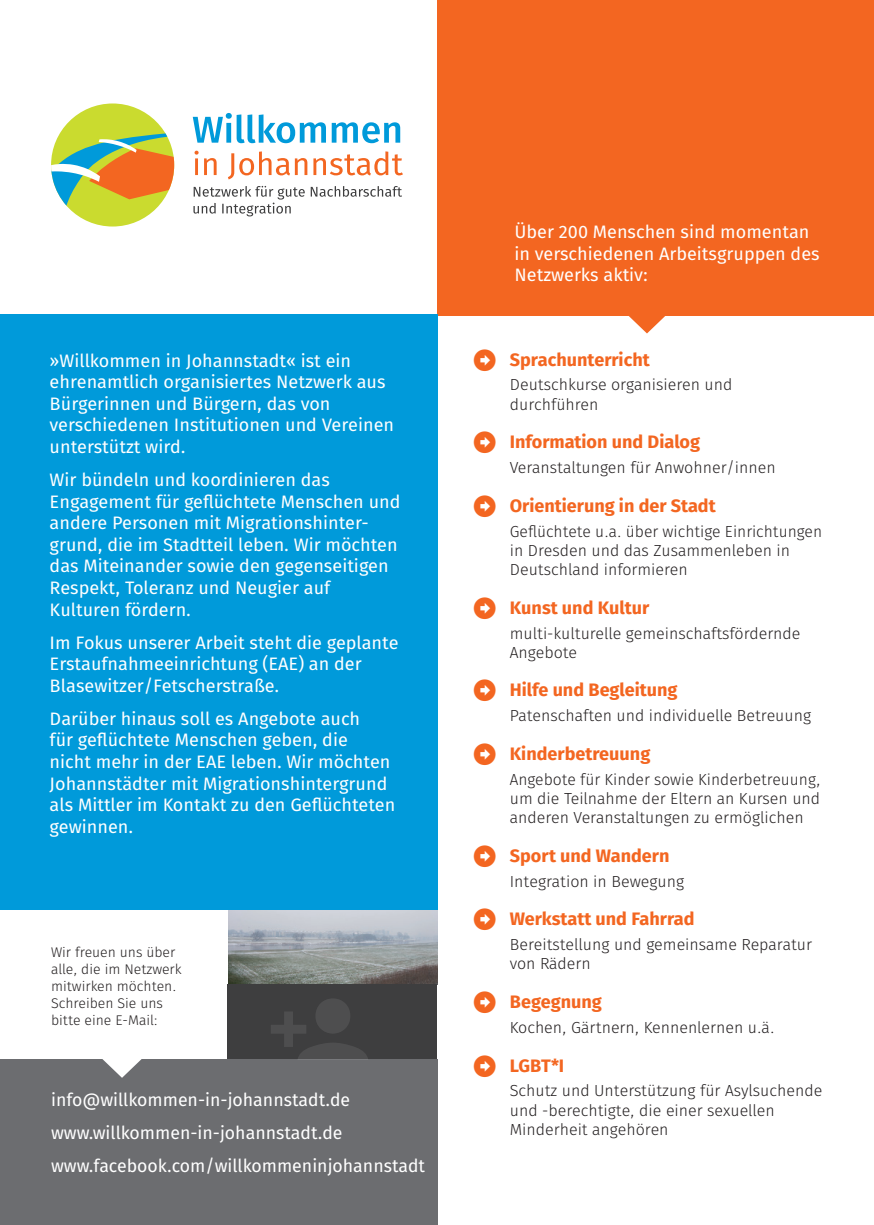
<style>
.page{position:relative;width:874px;height:1225px;background:#fff}
.page>*{position:absolute;margin:0;border:0;box-sizing:border-box;transform-origin:0 0}
.body_weiß{font:18px/21.6px "Fira Sans OT";color:#fff}
.t1{font:700 18px "Fira Sans OT";color:#f36621}
.liste-bu{font:16px/19.2px "Fira Sans OT Light";color:#231f20}
.body_klein{font:14px/16.8px "Fira Sans OT Light";color:#231f20}
</style>
<div class="page">
<img style="left:228px;top:910px;width:209px;height:74px">
<div style="left:437px;top:0;width:436px;height:316px;background:#f36621"></div>
<div style="left:0;top:315px;width:437px;height:595px;background:#009ada"></div>
<div style="left:0;top:1059px;width:437px;height:166px;background:#6c6d70"></div>
<div style="left:227px;top:984px;width:210px;height:75px;background:#3e3e3f"></div>
<svg style="left:271px;top:999px;width:97px;height:60px"></svg>
<svg style="left:629px;top:316px;width:36px;height:17px"></svg>
<div style="left:51px;top:103px;width:123px;height:123px;background:#cadb2f;border-radius:50%"></div>
<svg style="left:51px;top:133px;width:123px;height:73px"></svg>
<svg style="left:193px;top:186px;width:209px;height:30px"></svg>
<svg style="left:194px;top:151px;width:209px;height:28px"></svg>
<svg style="left:193px;top:113px;width:207px;height:30px"></svg>
<svg style="left:102px;top:1059px;width:40px;height:18px"></svg>
<p class="body_weiß" style="left:50px;top:351px;width:346px">»Willkommen in Johannstadt« ist ein ehrenamtlich organisiertes Netzwerk aus Bürgerinnen und Bürgern, das von verschiedenen Institutionen und Vereinen unterstützt wird.</p>
<p class="body_weiß" style="left:50px;top:470px;width:352px">Wir bündeln und koordinieren das Engagement für geflüchtete Menschen und andere Personen mit Migrationshinter&shy;grund, die im Stadtteil leben. Wir möchten das Miteinander sowie den gegenseitigen Respekt, Toleranz und Neugier auf Kulturen fördern.</p>
<p class="body_weiß" style="left:50px;top:633px;width:350px">Im Fokus unserer Arbeit steht die geplante<br>Erstaufnahmeeinrichtung (EAE) an der<br>Blasewitzer/Fetscherstraße.</p>
<p class="body_weiß" style="left:50px;top:709px;width:347px">Darüber hinaus soll es Angebote auch<br>für geflüchtete Menschen geben, die<br>nicht mehr in der EAE leben. Wir möchten Johannstädter mit Migrationshintergrund als Mittler im Kontakt zu den Geflüchteten gewinnen.</p>
<p class="body_klein" style="left:51px;top:945px;width:132px">Wir freuen uns über alle, die im Netzwerk mitwirken möchten.<br>Schreiben Sie uns bitte eine E-Mail:</p>
<p class="body_weiß" style="left:51px;top:1090px;width:300px">info@willkommen-in-johannstadt.de</p>
<p class="body_weiß" style="left:51px;top:1123px;width:293px">www.willkommen-in-johannstadt.de</p>
<p class="body_weiß" style="left:51px;top:1156px;width:375px">www.facebook.com/willkommeninjohannstadt</p>
<p class="body_weiß" style="left:514px;top:222px;width:306px">Über 200 Menschen sind momentan in verschiedenen Arbeitsgruppen des<br>Netzwerks aktiv:</p>
<p class="t1" style="left:509px;top:347px;width:141px">Sprachunterricht</p>
<p class="liste-bu" style="left:509px;top:376px;width:224px">Deutschkurse organisieren und durchführen</p>
<p class="t1" style="left:509px;top:429px;width:192px">Information und Dialog</p>
<p class="liste-bu" style="left:509px;top:459px;width:267px">Veranstaltungen für Anwohner/innen</p>
<p class="t1" style="left:509px;top:493px;width:207px">Orientierung in der Stadt</p>
<p class="liste-bu" style="left:509px;top:523px;width:313px">Geflüchtete u.a. über wichtige Einrichtungen in Dresden und das Zusammenleben in<br>Deutschland informieren</p>
<p class="t1" style="left:509px;top:595px;width:141px">Kunst und Kultur</p>
<p class="liste-bu" style="left:509px;top:624px;width:292px">multi-kulturelle gemeinschaftsfördernde<br>Angebote</p>
<p class="t1" style="left:509px;top:677px;width:169px">Hilfe und Begleitung</p>
<p class="liste-bu" style="left:509px;top:707px;width:302px">Patenschaften und individuelle Betreuung</p>
<p class="t1" style="left:509px;top:741px;width:142px">Kinderbetreuung</p>
<p class="liste-bu" style="left:509px;top:771px;width:312px;text-align:justify">Angebote für Kinder sowie Kinderbetreuung, um die Teilnahme der Eltern an Kursen und anderen Veranstaltungen zu ermöglichen</p>
<p class="t1" style="left:509px;top:843px;width:161px">Sport und Wandern</p>
<p class="liste-bu" style="left:509px;top:872px;width:176px">Integration in Bewegung</p>
<p class="t1" style="left:509px;top:906px;width:186px">Werkstatt und Fahrrad</p>
<p class="liste-bu" style="left:509px;top:936px;width:303px">Bereitstellung und gemeinsame Reparatur von Rädern</p>
<p class="t1" style="left:509px;top:989px;width:93px">Begegnung</p>
<p class="liste-bu" style="left:509px;top:1019px;width:266px">Kochen, Gärtnern, Kennenlernen u.ä.</p>
<p class="t1" style="left:509px;top:1052px;width:56px">LGBT*I</p>
<p class="liste-bu" style="left:509px;top:1082px;width:314px">Schutz und Unterstützung für Asylsuchende und -berechtigte, die einer sexuellen<br>Minderheit angehören</p>
</div>
